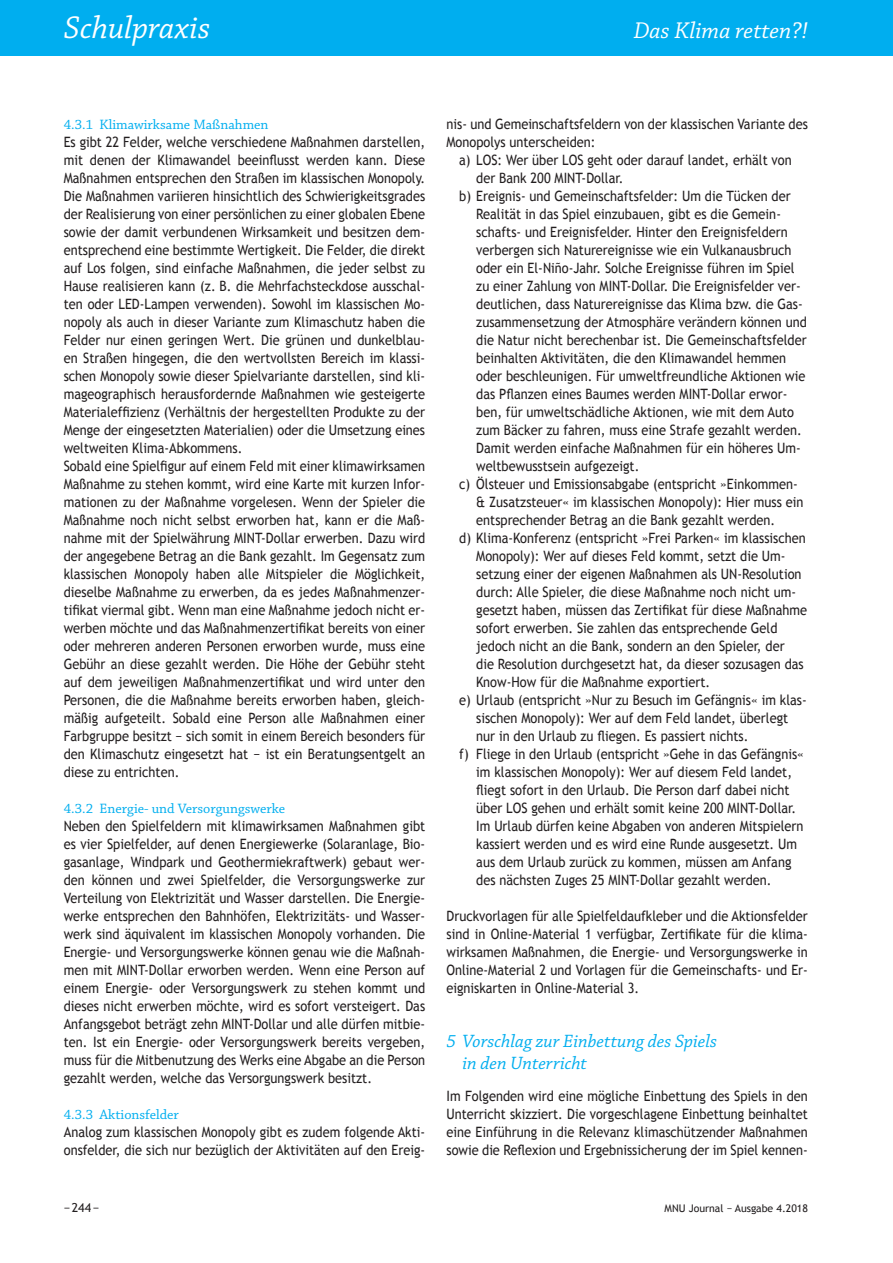
<style>
.page{position:relative;width:893px;height:1263px;background:#fff}
.page>*{position:absolute;margin:0;border:0;box-sizing:border-box;transform-origin:0 0}
.t1{font:italic 33px "Chaparral Pro";color:#fff}
.t2{font:italic 24px "Chaparral Pro";color:#fff}
.t3{font:italic 18.75px/22.5px "Chaparral Pro";color:#00aeef}
.t4{font:14.25px/18px "Trebuchet MS";color:#231f20;scale:.9 1}
.t5{font:14.25px "Chaparral Pro";color:#00aeef}
.t6{font:12.3px "Trebuchet MS";color:#231f20}
.t7{font:10.5px "Trebuchet MS";color:#231f20}
</style>
<div class="page">
<div style="left:0;top:0;width:893px;height:55px;background:#00aeef"></div>
<h1 class="t1" style="left:64px;top:10px;width:148px">Schulpraxis</h1>
<h2 class="t2" style="left:634px;top:18px;width:176px">Das Klima retten?!</h2>
<p class="t5" style="left:64px;top:116px;width:206px">4.3.1 Klimawirksame Maßnahmen</p>
<p class="t4" style="left:64px;top:133px;width:403px">Es gibt 22 Felder, welche verschiedene Maßnahmen darstellen, mit denen der Klimawandel beeinflusst werden kann. Diese Maßnahmen entsprechen den Straßen im klassischen Monopoly.<br>Die Maßnahmen variieren hinsichtlich des Schwierigkeitsgrades der Realisierung von einer persönlichen zu einer globalen Ebene sowie der damit verbundenen Wirksamkeit und besitzen dem&shy;entsprechend eine bestimmte Wertigkeit. Die Felder, die direkt auf Los folgen, sind einfache Maßnahmen, die jeder selbst zu Hause realisieren kann (z. B. die Mehrfachsteckdose ausschal&shy;ten oder LED-Lampen verwenden). Sowohl im klassischen Mo&shy;nopoly als auch in dieser Variante zum Klimaschutz haben die Felder nur einen geringen Wert. Die grünen und dunkelblau&shy;en Straßen hingegen, die den wertvollsten Bereich im klassi&shy;schen Monopoly sowie dieser Spielvariante darstellen, sind kli&shy;mageographisch herausfordernde Maßnahmen wie gesteigerte Material effizienz (Verhältnis der hergestellten Produkte zu der Menge der eingesetzten Materialien) oder die Umsetzung eines weltweiten Klima-Abkommens.<br>Sobald eine Spielfigur auf einem Feld mit einer klimawirksamen Maßnahme zu stehen kommt, wird eine Karte mit kurzen Infor&shy;mationen zu der Maßnahme vorgelesen. Wenn der Spieler die Maßnahme noch nicht selbst erworben hat, kann er die Maß&shy;nahme mit der Spielwährung MINT-Dollar erwerben. Dazu wird der angegebene Betrag an die Bank gezahlt. Im Gegensatz zum klassischen Monopoly haben alle Mitspieler die Möglichkeit, dieselbe Maßnahme zu erwerben, da es jedes Maßnahmenzer&shy;tifikat viermal gibt. Wenn man eine Maßnahme jedoch nicht er&shy;werben möchte und das Maßnahmenzertifikat bereits von einer oder mehreren anderen Personen erworben wurde, muss eine Gebühr an diese gezahlt werden. Die Höhe der Gebühr steht auf dem jeweiligen Maßnahmenzertifikat und wird unter den Personen, die die Maßnahme bereits erworben haben, gleich&shy;mäßig aufgeteilt. Sobald eine Person alle Maßnahmen einer Farbgruppe besitzt − sich somit in einem Bereich besonders für den Klimaschutz eingesetzt hat − ist ein Beratungsentgelt an diese zu entrichten.</p>
<p class="t5" style="left:64px;top:800px;width:223px">4.3.2 Energie- und Versorgungswerke</p>
<p class="t4" style="left:64px;top:817px;width:403px;text-align:justify">Neben den Spielfeldern mit klimawirksamen Maßnahmen gibt es vier Spielfelder, auf denen Energiewerke (Solaranlage, Bio&shy;gasanlage, Windpark und Geothermiekraftwerk) gebaut wer&shy;den können und zwei Spielfelder, die Versorgungswerke zur Verteilung von Elektrizität und Wasser darstellen. Die Energie&shy;werke entsprechen den Bahnhöfen, Elektrizitäts- und Wasser&shy;werk sind äquivalent im klassischen Monopoly vorhanden. Die Energie- und Versorgungswerke können genau wie die Maßnah&shy;men mit MINT-Dollar erworben werden. Wenn eine Person auf einem Energie- oder Versorgungswerk zu stehen kommt und dieses nicht erwerben möchte, wird es sofort versteigert. Das Anfangsgebot beträgt zehn MINT-Dollar und alle dürfen mitbie&shy;ten. Ist ein Energie- oder Versorgungswerk bereits vergeben, muss für die Mitbenutzung des Werks eine Abgabe an die Person gezahlt werden, welche das Versorgungswerk besitzt.</p>
<p class="t5" style="left:64px;top:1106px;width:117px">4.3.3 Aktionsfelder</p>
<p class="t4" style="left:64px;top:1123px;width:403px">Analog zum klassischen Monopoly gibt es zudem folgende Akti&shy;onsfelder, die sich nur bezüglich der Aktivitäten auf den Ereig-</p>
<p class="t4" style="left:446px;top:115px;width:403px">nis- und Gemeinschaftsfeldern von der klassischen Variante des<br>Monopolys unterscheiden:</p>
<p class="t4" style="left:459px;top:151px;width:371px">a) LOS: Wer über LOS geht oder darauf landet, erhält von</p>
<p class="t4" style="left:476px;top:169px;width:165px">der Bank 200 MINT-Dollar.</p>
<p class="t4" style="left:459px;top:187px;width:370px">b) Ereignis- und Gemeinschaftsfelder: Um die Tücken der</p>
<p class="t4" style="left:476px;top:205px;width:340px">Realität in das Spiel einzubauen, gibt es die Gemein-</p>
<p class="t4" style="left:476px;top:223px;width:348px">schafts- und Ereignisfelder. Hinter den Ereignisfeldern</p>
<p class="t4" style="left:476px;top:241px;width:352px">verbergen sich Naturereignisse wie ein Vulkanausbruch</p>
<p class="t4" style="left:476px;top:259px;width:355px">oder ein El-Niño-Jahr. Solche Ereignisse führen im Spiel</p>
<p class="t4" style="left:476px;top:277px;width:362px">zu einer Zahlung von MINT-Dollar. Die Ereignisfelder ver-</p>
<p class="t4" style="left:476px;top:295px;width:364px">deutlichen, dass Naturereignisse das Klima bzw. die Gas-</p>
<p class="t4" style="left:476px;top:313px;width:369px">zusammensetzung der Atmosphäre verändern können und</p>
<p class="t4" style="left:476px;top:331px;width:369px">die Natur nicht berechenbar ist. Die Gemeinschaftsfelder</p>
<p class="t4" style="left:476px;top:349px;width:346px">beinhalten Aktivitäten, die den Klimawandel hemmen</p>
<p class="t4" style="left:476px;top:367px;width:367px">oder beschleunigen. Für umweltfreundliche Aktionen wie</p>
<p class="t4" style="left:476px;top:385px;width:347px">das Pflanzen eines Baumes werden MINT-Dollar erwor-</p>
<p class="t4" style="left:476px;top:403px;width:355px">ben, für umweltschädliche Aktionen, wie mit dem Auto</p>
<p class="t4" style="left:476px;top:421px;width:363px">zum Bäcker zu fahren, muss eine Strafe gezahlt werden.</p>
<p class="t4" style="left:476px;top:439px;width:362px">Damit werden einfache Maßnahmen für ein höheres Um-</p>
<p class="t4" style="left:476px;top:457px;width:183px">weltbewusstsein aufgezeigt.</p>
<p class="t4" style="left:459px;top:475px;width:378px">c) Ölsteuer und Emissionsabgabe (entspricht »Einkommen-</p>
<p class="t4" style="left:476px;top:493px;width:365px">&amp; Zusatzsteuer« im klassischen Monopoly): Hier muss ein</p>
<p class="t4" style="left:476px;top:511px;width:334px">entsprechender Betrag an die Bank gezahlt werden.</p>
<p class="t4" style="left:459px;top:529px;width:386px">d) Klima-Konferenz (entspricht »Frei Parken« im klassischen</p>
<p class="t4" style="left:476px;top:547px;width:345px">Monopoly): Wer auf dieses Feld kommt, setzt die Um-</p>
<p class="t4" style="left:476px;top:565px;width:363px">setzung einer der eigenen Maßnahmen als UN-Resolution</p>
<p class="t4" style="left:476px;top:583px;width:357px">durch: Alle Spieler, die diese Maßnahme noch nicht um-</p>
<p class="t4" style="left:476px;top:601px;width:369px">gesetzt haben, müssen das Zertifikat für diese Maßnahme</p>
<p class="t4" style="left:476px;top:619px;width:336px">sofort erwerben. Sie zahlen das entsprechende Geld</p>
<p class="t4" style="left:476px;top:637px;width:344px">jedoch nicht an die Bank, sondern an den Spieler, der</p>
<p class="t4" style="left:476px;top:655px;width:365px">die Resolution durchgesetzt hat, da dieser sozusagen das</p>
<p class="t4" style="left:476px;top:673px;width:262px">Know-How für die Maßnahme exportiert.</p>
<p class="t4" style="left:459px;top:691px;width:388px">e) Urlaub (entspricht »Nur zu Besuch im Gefängnis« im klas-</p>
<p class="t4" style="left:476px;top:709px;width:348px">sischen Monopoly): Wer auf dem Feld landet, überlegt</p>
<p class="t4" style="left:476px;top:727px;width:304px">nur in den Urlaub zu fliegen. Es passiert nichts.</p>
<p class="t4" style="left:459px;top:745px;width:384px">f) Fliege in den Urlaub (entspricht »Gehe in das Gefängnis«</p>
<p class="t4" style="left:476px;top:763px;width:352px">im klassischen Monopoly): Wer auf diesem Feld landet,</p>
<p class="t4" style="left:476px;top:781px;width:350px">fliegt sofort in den Urlaub. Die Person darf dabei nicht</p>
<p class="t4" style="left:476px;top:799px;width:357px">über LOS gehen und erhält somit keine 200 MINT-Dollar.</p>
<p class="t4" style="left:476px;top:817px;width:365px">Im Urlaub dürfen keine Abgaben von anderen Mitspielern</p>
<p class="t4" style="left:476px;top:835px;width:358px">kassiert werden und es wird eine Runde ausgesetzt. Um</p>
<p class="t4" style="left:476px;top:853px;width:352px">aus dem Urlaub zurück zu kommen, müssen am Anfang</p>
<p class="t4" style="left:476px;top:871px;width:330px">des nächsten Zuges 25 MINT-Dollar gezahlt werden.</p>
<p class="t4" style="left:446px;top:907px;width:403px;text-align:justify">Druckvorlagen für alle Spielfeldaufkleber und die Aktionsfelder sind in Online-Material 1 verfügbar, Zertifikate für die klima&shy;wirksamen Maßnahmen, die Energie- und Versorgungswerke in Online-Material 2 und Vorlagen für die Gemeinschafts- und Er&shy;eigniskarten in Online-Material 3.</p>
<h3 class="t3" style="left:462px;top:1030px;width:256px;text-indent:-16px">5 Vorschlag zur Einbettung des Spiels in den Unterricht</h3>
<p class="t4" style="left:446px;top:1087px;width:403px;text-align:justify">Im Folgenden wird eine mögliche Einbettung des Spiels in den Unterricht skizziert. Die vorgeschlagene Einbettung beinhaltet eine Einführung in die Relevanz klimaschützender Maßnahmen sowie die Reflexion und Ergebnissicherung der im Spiel kennen-</p>
<p class="t6" style="left:64px;top:1200px;width:37px">− 244 −</p>
<p class="t7" style="left:665px;top:1202px;width:145px">MNU Journal − Ausgabe 4.2018</p>
</div>
